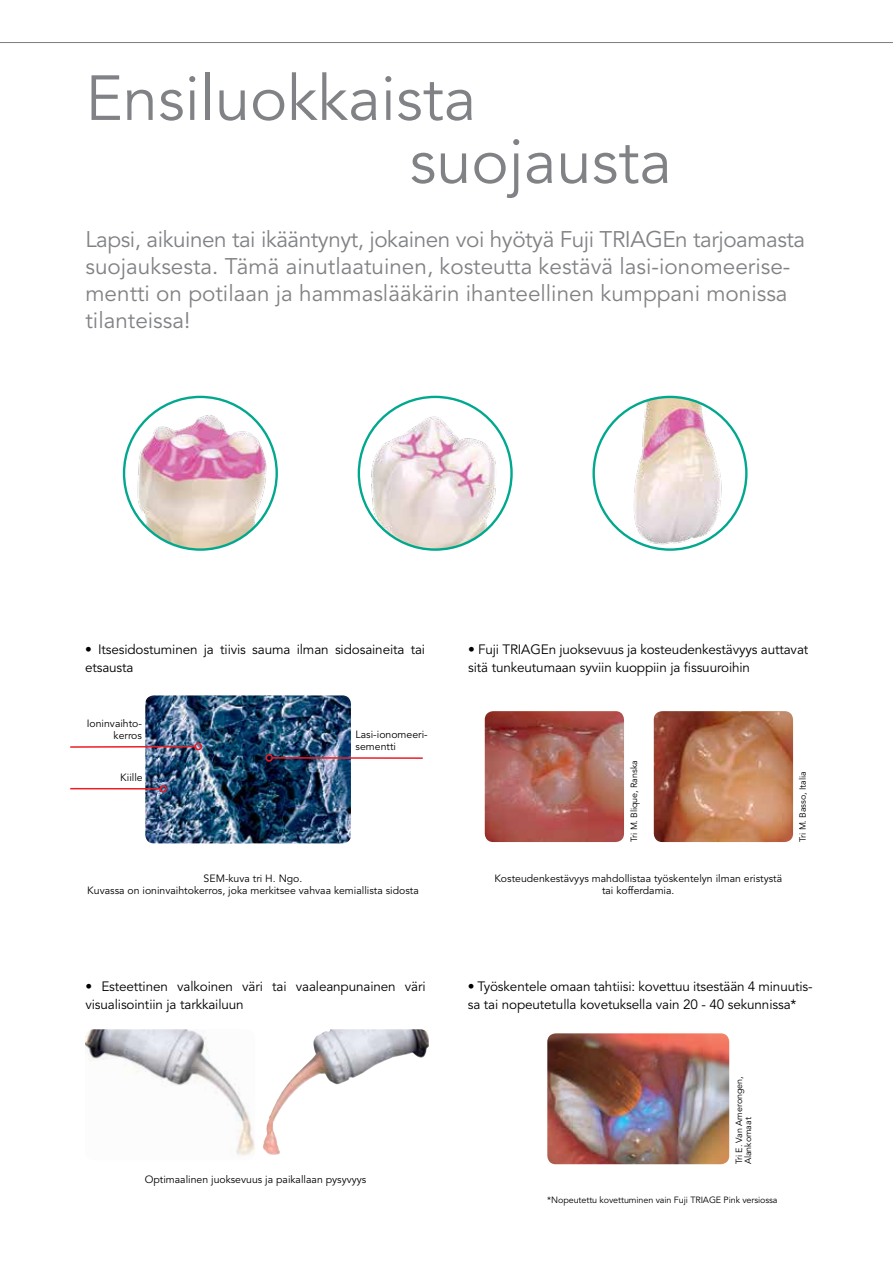
<style>
.page{position:relative;width:893px;height:1263px;background:#fff}
.page>*{position:absolute;margin:0;border:0;box-sizing:border-box;transform-origin:0 0}
.t1{font:63px/63px "Avenir LT Std";color:#808285}
.t2{font:22.5px/27px "Avenir LT Std";color:#808285}
.t3{font:13.5px/18px "Avenir LT Std";letter-spacing:-.01em;color:#000}
.t4{font:10.5px/12px "Avenir LT Std";color:#000;text-align:center}
.t5{font:9px/9px "Avenir LT Std";letter-spacing:-.01em;color:#000}
</style>
<div class="page">
<img style="left:145px;top:695px;width:206px;height:148px">
<img style="left:85px;top:1029px;width:170px;height:127px">
<img style="left:263px;top:1029px;width:166px;height:126px">
<img style="left:547px;top:1033px;width:182px;height:131px">
<img style="left:654px;top:711px;width:139px;height:131px">
<img style="left:485px;top:711px;width:139px;height:131px">
<hr style="left:70px;top:746px;width:125px;height:2px;background:#ed1d24">
<div style="left:195px;top:743px;width:7px;height:7px;border:2px solid #ed1d24;border-radius:50%"></div>
<hr style="left:70px;top:788px;width:90px;height:1px;background:#ed1d24">
<div style="left:159px;top:785px;width:8px;height:7px;border:2px solid #ed1d24;border-radius:50%"></div>
<hr style="left:272px;top:757px;width:151px;height:2px;background:#ed1d24">
<div style="left:265px;top:754px;width:8px;height:7px;border:2px solid #ed1d24;border-radius:50%"></div>
<img style="left:618px;top:397px;width:128px;height:153px">
<img style="left:132px;top:397px;width:137px;height:153px">
<img style="left:367px;top:397px;width:137px;height:153px">
<svg style="left:0;top:42px;width:893px;height:1px"></svg>
<h1 class="t1" style="left:409px;top:69px;width:264px;text-indent:-324px">Ensiluokkaista suojausta</h1>
<p class="t2" style="left:85px;top:226px;width:721px">Lapsi, aikuinen tai ikääntynyt, jokainen voi hyötyä Fuji TRIAGEn tarjoamasta suojauksesta. Tämä ainutlaatuinen, kosteutta kestävä lasi-ionomeerise&shy;mentti on potilaan ja hammaslääkärin ihanteellinen kumppani monissa tilanteissa!</p>
<p class="t3" style="left:85px;top:641px;width:342px">• Itsesidostuminen ja tiivis sauma ilman sidosaineita tai etsausta</p>
<p class="t3" style="left:468px;top:641px;width:342px">• Fuji TRIAGEn juoksevuus ja kosteudenkestävyys auttavat sitä tunkeutumaan syviin kuoppiin ja fissuuroihin</p>
<p class="t4" style="left:87px;top:717px;width:57px;text-align:right">Ioninvaihto&shy;kerros</p>
<p class="t4" style="left:120px;top:771px;width:24px">Kiille</p>
<p class="t4" style="left:356px;top:728px;width:74px;text-align:left">Lasi-ionomeeri&shy;sementti</p>
<p class="t4" style="left:87px;top:872px;width:333px">SEM-kuva tri H. Ngo.<br>Kuvassa on ioninvaihtokerros, joka merkitsee vahvaa kemiallista sidosta</p>
<p class="t5" style="left:630px;top:842px;width:83px;rotate:-90deg">Tri M. Blique, Ranska</p>
<p class="t5" style="left:798px;top:842px;width:72px;rotate:-90deg">Tri M. Basso, Italia</p>
<p class="t4" style="left:494px;top:872px;width:289px">Kosteudenkestävyys mahdollistaa työskentelyn ilman eristystä tai kofferdamia.</p>
<p class="t3" style="left:85px;top:977px;width:342px">• Esteettinen valkoinen väri tai vaaleanpunainen väri visualisointiin ja tarkkailuun</p>
<p class="t3" style="left:468px;top:977px;width:346px">• Työskentele omaan tahtiisi: kovettuu itsestään 4 minuutis&shy;sa tai nopeutetulla kovetuksella vain 20 - 40 sekunnissa*</p>
<p class="t4" style="left:145px;top:1174px;width:223px">Optimaalinen juoksevuus ja paikallaan pysyvyys</p>
<p class="t5" style="left:735px;top:1164px;width:89px;rotate:-90deg">Tri E. Van Amerongen,<br>Alankomaat</p>
<p class="t5" style="left:547px;top:1196px;width:232px">*Nopeutettu kovettuminen vain Fuji TRIAGE Pink versiossa</p>
</div>
